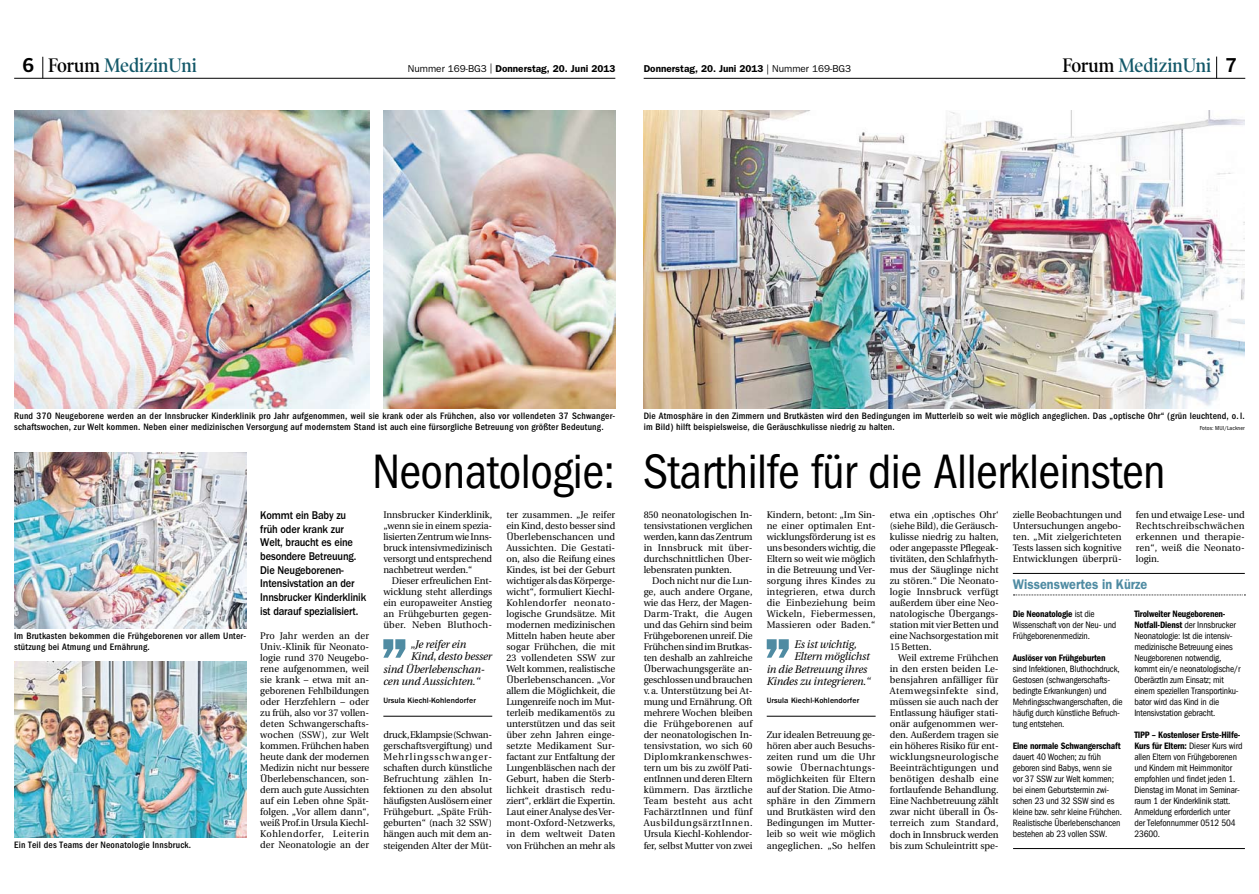
<style>
.page{position:relative;width:1259px;height:894px;background:#fff}
.page>*{position:absolute;margin:0;border:0;box-sizing:border-box;transform-origin:0 0}
.t1{font:condensed 50px "Franklin Gothic";letter-spacing:-.01em;color:#000}
.t2{font:600 19.8px "Poynter OS Display";color:#135869;scale:.91 1}
.t3{font:600 14px "Franklin Gothic";color:#4f8ba2;scale:.9 1}
.t4{font:500 11.6px/13.7px "Franklin Gothic";letter-spacing:-.015em;color:#000;scale:.9 1}
.t5{font:italic 11px "Utopia";letter-spacing:-.015em;color:#000}
.t6{font:600 10px "Franklin Gothic";color:#000}
.t7{font:9.6px/11px "Utopia";letter-spacing:-.005em;color:#000;text-align:justify}
.t8{font:condensed 9.6px/11px "Franklin Gothic";letter-spacing:-.015em;color:#000}
.t9{font:500 condensed 9.6px/11px "Franklin Gothic";letter-spacing:.02em;color:#000}
.t10{font:600 condensed 9.6px "Franklin Gothic";letter-spacing:-.015em;color:#000}
.t11{font:500 8px "Franklin Gothic";letter-spacing:.01em;color:#000}
.t12{font:condensed 6px "Franklin Gothic";letter-spacing:.02em;color:#000}
.s1{font-family:"Poynter Gothic Text";font-weight:700;font-size:20px;color:#000}
.s2{color:#000}
.s3{font-weight:400}
.s4{font-weight:600}
</style>
<div class="page">
<hr style="left:14px;top:78px;width:601px;height:1px;background:#000">
<svg style="left:43px;top:57px;width:1px;height:21px"></svg>
<img style="left:14px;top:110px;width:355px;height:298px">
<img style="left:14px;top:452px;width:232px;height:176px">
<img style="left:14px;top:661px;width:232px;height:176px">
<svg style="left:383px;top:639px;width:22px;height:18px"></svg>
<hr style="left:383px;top:715px;width:109px;height:1px;background:#000">
<img style="left:383px;top:110px;width:232px;height:298px">
<svg style="left:1216px;top:57px;width:1px;height:21px"></svg>
<hr style="left:643px;top:78px;width:602px;height:1px;background:#000">
<img style="left:643px;top:111px;width:601px;height:297px">
<hr style="left:1013px;top:848px;width:231px;height:1px;background:#000">
<svg style="left:1013px;top:594px;width:232px;height:1px"></svg>
<hr style="left:1012px;top:573px;width:232px;height:1px;background:#000">
<svg style="left:766px;top:639px;width:22px;height:18px"></svg>
<hr style="left:766px;top:715px;width:109px;height:1px;background:#000">
<h2 class="t2" style="left:23px;top:54px;width:193px"><span class="s1">6</span> <span class="s2">Forum</span> MedizinUni</h2>
<p class="t6" style="left:408px;top:63px;width:209px"><span class="s3">Nummer 169-BG3 |</span> Donnerstag, 20. Juni 2013</p>
<p class="t6" style="left:643px;top:63px;width:209px">Donnerstag, 20. Juni 2013 <span class="s3">| Nummer 169-BG3</span></p>
<h2 class="t2" style="left:1062px;top:54px;width:193px"><span class="s2">Forum</span> MedizinUni <span class="s1">7</span></h2>
<p class="t9" style="left:14px;top:410px;width:602px">Rund 370 Neugeborene werden an der Innsbrucker Kinderklinik pro Jahr aufgenommen, weil sie krank oder als Frühchen, also vor vollendeten 37 Schwanger&shy;schaftswochen, zur Welt kommen. Neben einer medizinischen Versorgung auf modernstem Stand ist auch eine fürsorgliche Betreuung von größter Bedeutung.</p>
<p class="t9" style="left:643px;top:410px;width:602px">Die Atmosphäre in den Zimmern und Brutkästen wird den Bedingungen im Mutterleib so weit wie möglich angeglichen. Das „optische Ohr“ (grün leuchtend, o. l. im Bild) hilft beispielsweise, die Geräuschkulisse niedrig zu halten.</p>
<p class="t12" style="left:1199px;top:424px;width:47px">Fotos: MUI/Lackner</p>
<p class="t9" style="left:14px;top:630px;width:233px">Im Brutkasten bekommen die Frühgeborenen vor allem Unter&shy;stützung bei Atmung und Ernährung.</p>
<p class="t9" style="left:14px;top:839px;width:178px">Ein Teil des Teams der Neonatologie Innsbruck.</p>
<h1 class="t1" style="left:372px;top:442px;width:795px">Neonatologie: Starthilfe für die Allerkleinsten</h1>
<p class="t7" style="left:643px;top:509px;width:110px">850 neonatologischen In&shy;tensivstationen verglichen werden, kann das Zentrum in Innsbruck mit über&shy;durchschnittlichen Über&shy;lebensraten punkten.</p>
<p class="t7" style="left:643px;top:575px;width:110px;text-indent:9px">Doch nicht nur die Lun&shy;ge, auch andere Organe, wie das Herz, der Magen-Darm-Trakt, die Augen und das Gehirn sind beim Frühgeborenen unreif. Die Frühchen sind im Brutkas&shy;ten deshalb an zahlreiche Überwachungsgeräte an&shy;geschlossen und brauchen v.a. Unterstützung bei At&shy;mung und Ernährung. Oft mehrere Wochen bleiben die Frühgeborenen auf der neonatologischen In&shy;tensivstation, wo sich 60<br>Diplomkrankenschwes&shy;tern um bis zu zwölf Pati&shy;entInnen und deren Eltern kümmern. Das ärztliche Team besteht aus acht FachärztInnen und fünf AusbildungsärztInnen.<br>Ursula Kiechl-Kohlendor&shy;fer, selbst Mutter von zwei</p>
<p class="t7" style="left:889px;top:509px;width:110px">etwa ein ‚optisches Ohr‘ (siehe Bild), die Geräusch&shy;kulisse niedrig zu halten, oder angepasste Pflegeak&shy;tivitäten, den Schlafrhyth&shy;mus der Säuglinge nicht zu stören.“ Die Neonato&shy;logie Innsbruck verfügt außerdem über eine Neo&shy;natologische Übergangs&shy;station mit vier Betten und eine Nachsorgestation mit 15 Betten.</p>
<p class="t7" style="left:889px;top:652px;width:110px;text-indent:9px">Weil extreme Frühchen in den ersten beiden Le&shy;bensjahren anfälliger für Atemwegsinfekte sind, müssen sie auch nach der Entlassung häufiger stati&shy;onär aufgenommen wer&shy;den. Außerdem tragen sie ein höheres Risiko für ent&shy;wicklungsneurologische Beeinträchtigungen und benötigen deshalb eine fortlaufende Behandlung.<br>Eine Nachbetreuung zählt zwar nicht überall in Ös&shy;terreich zum Standard, doch in Innsbruck werden bis zum Schuleintritt spe-</p>
<p class="t7" style="left:383px;top:509px;width:110px">Innsbrucker Kinderklinik, „wenn sie in einem spezia&shy;lisierten Zentrum wie Inns&shy;bruck intensivmedizinisch versorgt und entsprechend nachbetreut werden.“</p>
<p class="t7" style="left:383px;top:575px;width:110px;text-indent:9px">Dieser erfreulichen Ent&shy;wicklung steht allerdings ein europaweiter Anstieg an Frühgeburten gegen&shy;über. Neben Bluthoch-</p>
<p class="t7" style="left:506px;top:509px;width:110px">ter zusammen. „Je reifer ein Kind, desto besser sind Überlebenschancen und Aussichten. Die Gestati&shy;on, also die Reifung eines Kindes, ist bei der Geburt wichtiger als das Körperge&shy;wicht“, formuliert Kiechl-Kohlendorfer neonato&shy;logische Grundsätze. Mit modernen medizinischen Mitteln haben heute aber sogar Frühchen, die mit 23 vollendeten SSW zur Welt kommen, realistische Überlebenschancen. „Vor allem die Möglichkeit, die Lungenreife noch im Mut&shy;terleib medikamentös zu unterstützen und das seit über zehn Jahren einge&shy;setzte Medikament Sur&shy;factant zur Entfaltung der Lungenbläschen nach der Geburt, haben die Sterb&shy;lichkeit drastisch redu&shy;ziert“, erklärt die Expertin.<br>Laut einer Analyse des Ver&shy;mont-Oxford-Netzwerks, in dem weltweit Daten von Frühchen an mehr als</p>
<p class="t7" style="left:766px;top:509px;width:110px">Kindern, betont: „Im Sin&shy;ne einer optimalen Ent&shy;wicklungsförderung ist es uns besonders wichtig, die Eltern so weit wie möglich in die Betreuung und Ver&shy;sorgung ihres Kindes zu integrieren, etwa durch die Einbeziehung beim Wickeln, Fiebermessen, Massieren oder Baden.“</p>
<p class="t7" style="left:1012px;top:509px;width:110px">zielle Beobachtungen und Untersuchungen angebo&shy;ten. „Mit zielgerichteten Tests lassen sich kognitive Entwicklungen überprü-</p>
<p class="t7" style="left:1135px;top:509px;width:110px">fen und etwaige Lese- und Rechtschreibschwächen erkennen und therapie&shy;ren“, weiß die Neonato&shy;login.</p>
<p class="t4" style="left:260px;top:508px;width:119px">Kommt ein Baby zu früh oder krank zur<br>Welt, braucht es eine besondere Betreuung.<br>Die Neugeborenen-<br>Intensivstation an der<br>Innsbrucker Kinderklinik ist darauf spezialisiert.</p>
<p class="t7" style="left:260px;top:630px;width:110px">Pro Jahr werden an der Univ.-Klinik für Neonato&shy;logie rund 370 Neugebo&shy;rene aufgenommen, weil sie krank – etwa mit an&shy;geborenen Fehlbildungen oder Herzfehlern – oder zu früh, also vor 37 vollen&shy;deten Schwangerschafts&shy;wochen (SSW), zur Welt kommen. Frühchen haben heute dank der modernen Medizin nicht nur bessere Überlebenschancen, son&shy;dern auch gute Aussichten auf ein Leben ohne Spät&shy;folgen. „Vor allem dann“, weiß Prof.in Ursula Kiechl-Kohlendorfer, Leiterin der Neonatologie an der</p>
<h3 class="t3" style="left:1012px;top:575px;width:151px">Wissenswertes in Kürze</h3>
<p class="t8" style="left:1012px;top:608px;width:105px"><span class="s4">Die Neonatologie</span> ist die<br>Wissenschaft von der Neu- und<br>Frühgeborenenmedizin.</p>
<p class="t10" style="left:1012px;top:652px;width:94px">Auslöser von Frühgeburten</p>
<p class="t8" style="left:1012px;top:663px;width:111px">sind Infektionen, Bluthochdruck,<br>Gestosen (schwangerschafts&shy;bedingte Erkrankungen) und<br>Mehrlingsschwangerschaften, die häufig durch künstliche Befruch&shy;tung entstehen.</p>
<p class="t10" style="left:1012px;top:740px;width:109px">Eine normale Schwangerschaft</p>
<p class="t8" style="left:1012px;top:751px;width:111px">dauert 40 Wochen; zu früh geboren sind Babys, wenn sie vor 37 SSW zur Welt kommen; bei einem Geburtstermin zwi&shy;schen 23 und 32 SSW sind es kleine bzw. sehr kleine Frühchen.<br>Realistische Überlebenschancen bestehen ab 23 vollen SSW.</p>
<p class="t8" style="left:1134px;top:608px;width:108px"><span class="s4">Tirolweiter Neugeborenen-<br>Notfall-Dienst</span> der Innsbrucker<br>Neonatologie: Ist die intensiv&shy;medizinische Betreuung eines<br>Neugeborenen notwendig, kommt ein/e neonatologische/r<br>OberärztIn zum Einsatz; mit einem speziellen Transportinku&shy;bator wird das Kind in die<br>Intensivstation gebracht.</p>
<p class="t8" style="left:1134px;top:729px;width:110px"><span class="s4">TIPP – Kostenloser Erste-Hilfe-<br>Kurs für Eltern:</span> Dieser Kurs wird allen Eltern von Frühgeborenen und Kindern mit Heimmonitor empfohlen und findet jeden 1.<br>Dienstag im Monat im Seminar&shy;raum 1 der Kinderklinik statt.<br>Anmeldung erforderlich unter der Telefonnummer 0512 504<br>23600.</p>
<p class="t5" style="left:411px;top:637px;width:57px">„Je reifer ein</p>
<p class="t5" style="left:411px;top:650px;width:83px">Kind, desto besser</p>
<p class="t5" style="left:383px;top:662px;width:103px">sind Überlebenschan-</p>
<p class="t5" style="left:383px;top:675px;width:98px">cen und Aussichten.“</p>
<p class="t11" style="left:383px;top:695px;width:94px">Ursula Kiechl-Kohlendorfer</p>
<p class="t5" style="left:794px;top:637px;width:64px">Es ist wichtig,</p>
<p class="t5" style="left:794px;top:650px;width:77px">Eltern möglichst</p>
<p class="t5" style="left:766px;top:662px;width:102px">in die Betreuung ihres</p>
<p class="t5" style="left:766px;top:675px;width:105px">Kindes zu integrieren.“</p>
<p class="t11" style="left:766px;top:695px;width:94px">Ursula Kiechl-Kohlendorfer</p>
<p class="t7" style="left:383px;top:729px;width:110px">druck, Eklampsie (Schwan&shy;gerschaftsvergiftung) und Mehrlingsschwanger&shy;schaften durch künstliche Befruchtung zählen In&shy;fektionen zu den absolut häufigsten Auslösern einer Frühgeburt. „Späte Früh&shy;geburten“ (nach 32 SSW) hängen auch mit dem an&shy;steigenden Alter der Müt-</p>
<p class="t7" style="left:766px;top:729px;width:110px">Zur idealen Betreuung ge&shy;hören aber auch Besuchs&shy;zeiten rund um die Uhr sowie Übernachtungs&shy;möglichkeiten für Eltern auf der Station. Die Atmo&shy;sphäre in den Zimmern und Brutkästen wird den Bedingungen im Mutter&shy;leib so weit wie möglich angeglichen. „So helfen</p>
</div>
